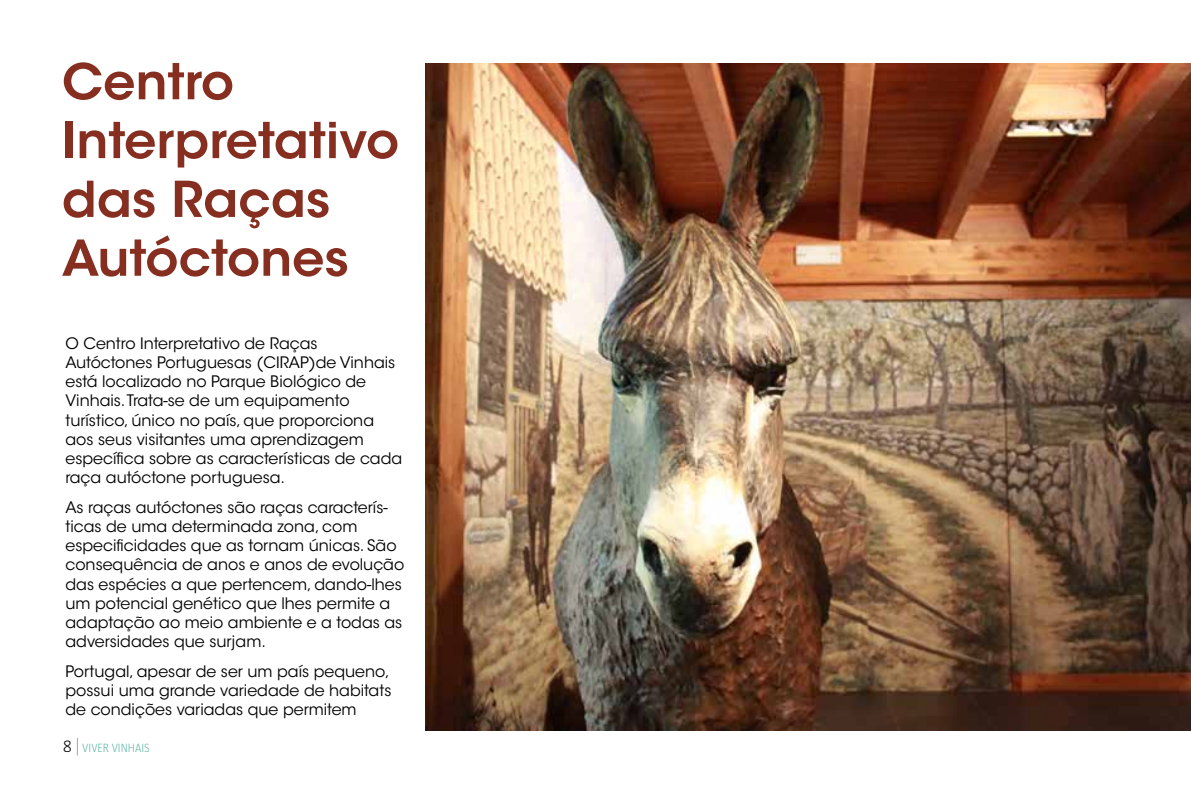
<style>
.page{position:relative;width:1191px;height:794px;background:#fff}
.page>*{position:absolute;margin:0;border:0;box-sizing:border-box;transform-origin:0 0}
.t1{font:600 49px/58.8px "ITC Avant Garde Std";color:#862f20}
.t2{font:15.75px/19.2px "ITC Avant Garde Std";color:#000}
.t3{font:300 12.25px "Taz";color:#5fb4a8}
.s1{font-size:17.5px;color:#000}
.s2{font-size:17.5px;color:#818080}
</style>
<div class="page">
<img style="left:425px;top:63px;width:766px;height:668px">
<h1 class="t1" style="left:62px;top:52px;width:339px">Centro<br>Interpretativo das Raças<br>Autóctones</h1>
<p class="t2" style="left:65px;top:333px;width:338px">O Centro Interpretativo de Raças Autóctones Portuguesas (CIRAP)de Vinhais está localizado no Parque Biológico de Vinhais. Trata-se de um equipamento turístico, único no país, que proporciona aos seus visitantes uma aprendizagem específica sobre as características de cada raça autóctone portuguesa.</p>
<p class="t2" style="left:65px;top:497px;width:340px">As raças autóctones são raças caracterís&shy;ticas de uma determinada zona, com especificidades que as tornam únicas. São consequência de anos e anos de evolução das espécies a que pertencem, dando-lhes um potencial genético que lhes permite a adaptação ao meio ambiente e a todas as adversidades que surjam.</p>
<p class="t2" style="left:65px;top:661px;width:327px;text-align:justify">Portugal, apesar de ser um país pequeno, possui uma grande variedade de habitats de condições variadas que permitem</p>
<p class="t3" style="left:63px;top:742px;width:88px"><span class="s1">8</span> <span class="s2">|</span> VIVER VINHAIS</p>
</div>
